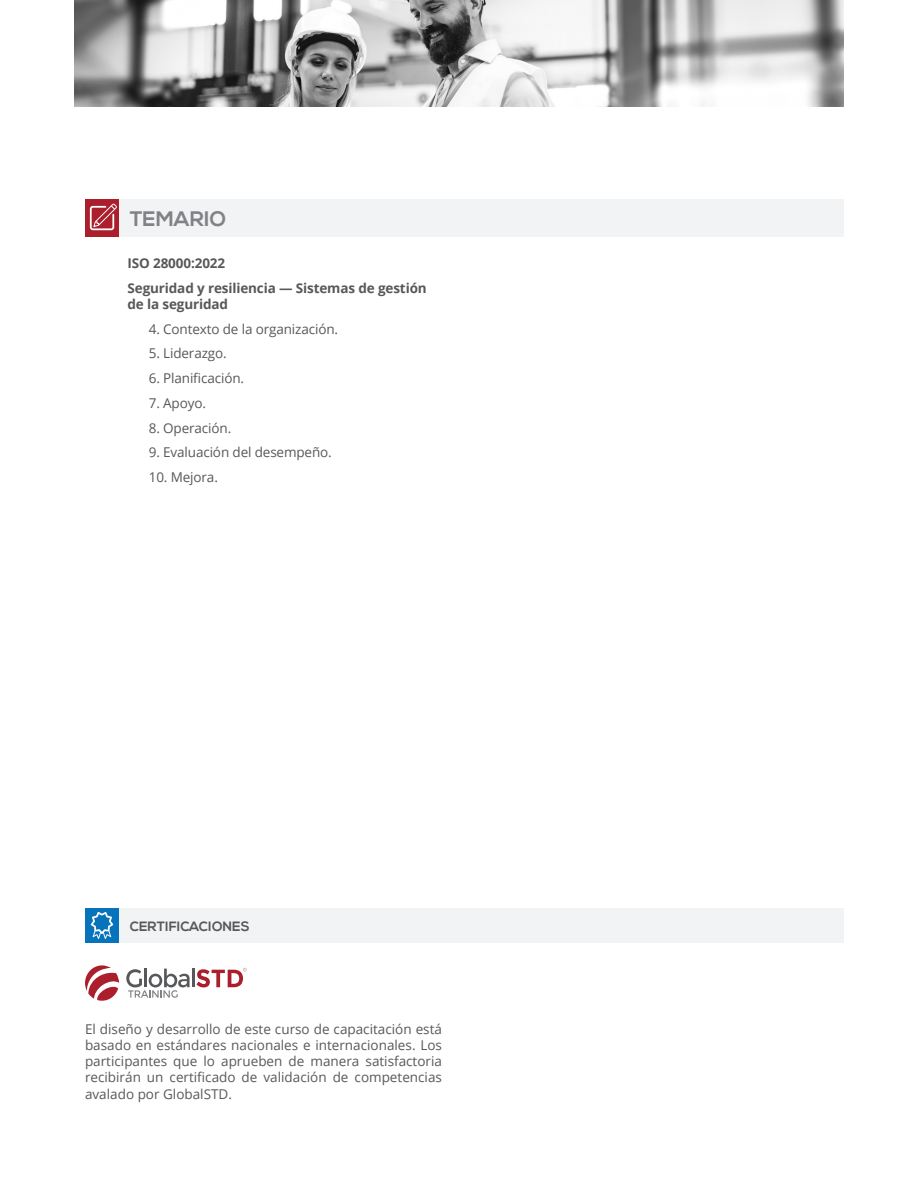
<style>
.page{position:relative;width:918px;height:1188px;background:#fff}
.page>*{position:absolute;margin:0;border:0;box-sizing:border-box;transform-origin:0 0}
.t1{font:700 21px "Nexa";color:#808285}
.Textos{font:13.5px/16.2px "Open Sans";letter-spacing:-.01em;color:#57585a;text-align:justify}
.Textos-2{font:700 13.5px/16.2px "Open Sans";letter-spacing:-.01em;color:#57585a}
.t2{font:700 13.5px "Nexa";color:#57585a}
</style>
<div class="page">
<img style="left:74px;top:0;width:770px;height:106px">
<div style="left:85px;top:200px;width:34px;height:37px;background:#ab1e2c"></div>
<div style="left:119px;top:200px;width:725px;height:37px;background:#f2f3f4"></div>
<svg style="left:90px;top:204px;width:27px;height:26px"></svg>
<div style="left:85px;top:909px;width:34px;height:34px;background:#0773bb"></div>
<div style="left:119px;top:909px;width:725px;height:34px;background:#f2f3f4"></div>
<hr style="left:192px;top:969px;width:3px;height:18px;background:#57585a">
<svg style="left:126px;top:969px;width:64px;height:29px"></svg>
<svg style="left:85px;top:965px;width:34px;height:36px"></svg>
<svg style="left:196px;top:968px;width:51px;height:19px"></svg>
<svg style="left:91px;top:912px;width:22px;height:27px"></svg>
<p class="t1" style="left:130px;top:207px;width:98px">TEMARIO</p>
<p class="Textos-2" style="left:128px;top:255px;width:99px">ISO 28000:2022</p>
<p class="Textos-2" style="left:128px;top:280px;width:301px">Seguridad y resiliencia — Sistemas de gestión de la seguridad</p>
<p class="Textos" style="left:149px;top:320px;width:191px">4. Contexto de la organización.</p>
<p class="Textos" style="left:149px;top:345px;width:79px">5. Liderazgo.</p>
<p class="Textos" style="left:149px;top:370px;width:97px">6. Planificación.</p>
<p class="Textos" style="left:149px;top:395px;width:59px">7. Apoyo.</p>
<p class="Textos" style="left:149px;top:419px;width:84px">8. Operación.</p>
<p class="Textos" style="left:149px;top:444px;width:185px">9. Evaluación del desempeño.</p>
<p class="Textos" style="left:149px;top:469px;width:71px">10. Mejora.</p>
<p class="t2" style="left:130px;top:918px;width:122px">CERTIFICACIONES</p>
<p class="Textos" style="left:85px;top:1020px;width:358px">El diseño y desarrollo de este curso de capacitación está basado en estándares nacionales e internacionales. Los participantes que lo aprueben de manera satisfactoria recibirán un certificado de validación de competencias avalado por GlobalSTD.</p>
</div>
